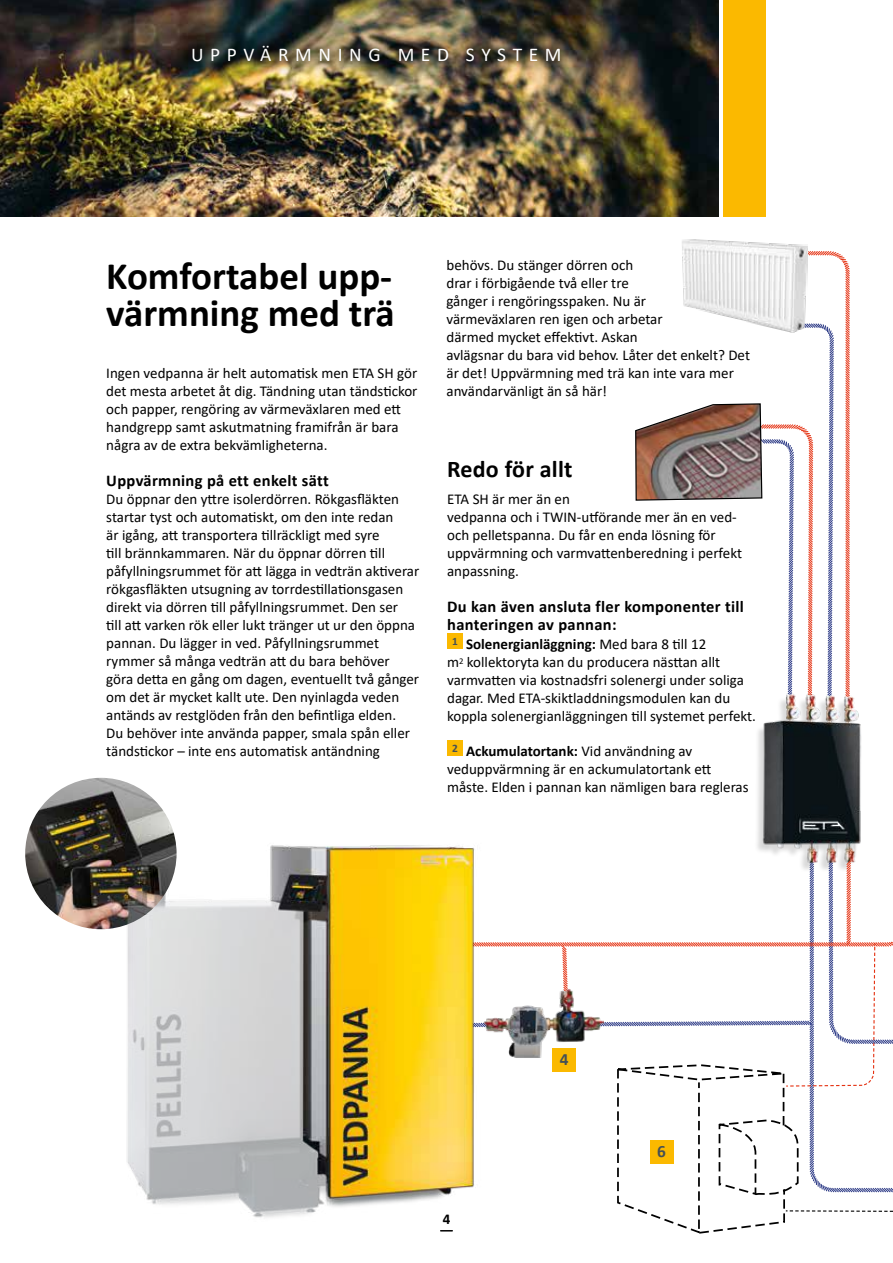
<style>
.page{position:relative;width:893px;height:1263px;background:#fff}
.page>*{position:absolute;margin:0;border:0;box-sizing:border-box;transform-origin:0 0}
.t1{font:700 39px/37.5px "Calibri";color:#000}
.t2{font:700 24px "Calibri";letter-spacing:.01em;color:#000}
.t3{font:19.5px "Calibri";letter-spacing:.34em;color:#fff}
.t4{font:700 17.25px "Calibri";color:#455055}
.t5{font:700 16.5px/18px "Calibri";letter-spacing:.02em;color:#000}
.t6{font:15px/18px "Calibri";color:#000}
.t7{font:700 15px "Calibri";color:#000}
.s1{font-weight:700}
</style>
<div class="page">
<img style="left:0;top:0;width:719px;height:216px">
<div style="left:723px;top:0;width:42px;height:216px;background:#fbb900"></div>
<div style="left:754px;top:697px;width:105px;height:176px;background:#000;opacity:.15"></div>
<img style="left:761px;top:697px;width:100px;height:116px">
<svg style="left:754px;top:813px;width:107px;height:40px;background:#5e6163"></svg>
<svg style="left:441px;top:853px;width:452px;height:381px"></svg>
<div style="left:553px;top:1048px;width:23px;height:23px;background:#fbb900"></div>
<img style="left:23px;top:775px;width:156px;height:157px;border-radius:78px">
<div style="left:20px;top:773px;width:162px;height:161px;border:5px solid #fff;border-radius:50%"></div>
<img style="left:489px;top:986px;width:114px;height:74px">
<img style="left:682px;top:239px;width:125px;height:11px">
<svg style="left:635px;top:250px;width:216px;height:465px"></svg>
<div style="left:177px;top:31px;width:399px;height:45px;background:#000;opacity:.85"></div>
<div style="left:447px;top:633px;width:16px;height:16px;background:#fbb900"></div>
<div style="left:447px;top:740px;width:16px;height:16px;background:#fbb900"></div>
<img style="left:119px;top:834px;width:370px;height:390px">
<h3 class="t3" style="left:191px;top:41px;width:372px">UPPVÄRMNING MED SYSTEM</h3>
<h1 class="t1" style="left:106px;top:256px;width:290px">Komfortabel upp&shy;värmning med trä</h1>
<p class="t6" style="left:106px;top:364px;width:313px">Ingen vedpanna är helt automatisk men ETA SH gör det mesta arbetet åt dig. Tändning utan tändstickor och papper, rengöring av värmeväxlaren med ett handgrepp samt askutmatning framifrån är bara några av de extra bekvämligheterna.</p>
<p class="t5" style="left:106px;top:471px;width:224px">Uppvärmning på ett enkelt sätt</p>
<p class="t6" style="left:106px;top:490px;width:315px">Du öppnar den yttre isolerdörren. Rökgasfläkten startar tyst och automatiskt, om den inte redan<br>är igång, att transportera tillräckligt med syre<br>till brännkammaren. När du öppnar dörren till påfyllningsrummet för att lägga in vedträn aktiverar rökgasfläkten utsugning av torrdestillationsgasen direkt via dörren till påfyllningsrummet. Den ser<br>till att varken rök eller lukt tränger ut ur den öppna pannan. Du lägger in ved. Påfyllningsrummet rymmer så många vedträn att du bara behöver göra detta en gång om dagen, eventuellt två gånger om det är mycket kallt ute. Den nyinlagda veden antänds av restglöden från den befintliga elden.<br>Du behöver inte använda papper, smala spån eller tändstickor – inte ens automatisk antändning</p>
<p class="t6" style="left:446px;top:256px;width:305px">behövs. Du stänger dörren och<br>drar i förbigående två eller tre<br>gånger i rengöringsspaken. Nu är<br>värmeväxlaren ren igen och arbetar<br>därmed mycket effektivt. Askan<br>avlägsnar du bara vid behov. Låter det enkelt? Det är det! Uppvärmning med trä kan inte vara mer användarvänligt än så här!</p>
<h2 class="t2" style="left:447px;top:452px;width:127px">Redo för allt</h2>
<p class="t6" style="left:447px;top:490px;width:296px">ETA SH är mer än en<br>vedpanna och i TWIN-utförande mer än en ved&shy;och pelletspanna. Du får en enda lösning för uppvärmning och varmvattenberedning i perfekt anpassning.</p>
<p class="t5" style="left:447px;top:597px;width:298px">Du kan även ansluta fler komponenter till hanteringen av pannan:</p>
<p class="t6" style="left:447px;top:634px;width:310px;text-indent:5px"><sup>1</sup> <span class="s1">Solenergianläggning:</span> Med bara 8 till 12<br>m<sup>2</sup> kollektoryta kan du producera nästtan allt varmvatten via kostnadsfri solenergi under soliga dagar. Med ETA-skiktladdningsmodulen kan du koppla solenergianläggningen till systemet perfekt.</p>
<p class="t6" style="left:447px;top:742px;width:303px;text-indent:5px"><sup>2</sup> <span class="s1">Ackumulatortank:</span> Vid användning av veduppvärmning är en ackumulatortank ett måste. Elden i pannan kan nämligen bara regleras</p>
<p class="t7" style="left:443px;top:1208px;width:9px">4</p>
<p class="t4" style="left:560px;top:1047px;width:10px">4</p>
<p class="t4" style="left:657px;top:1139px;width:10px">6</p>
</div>
